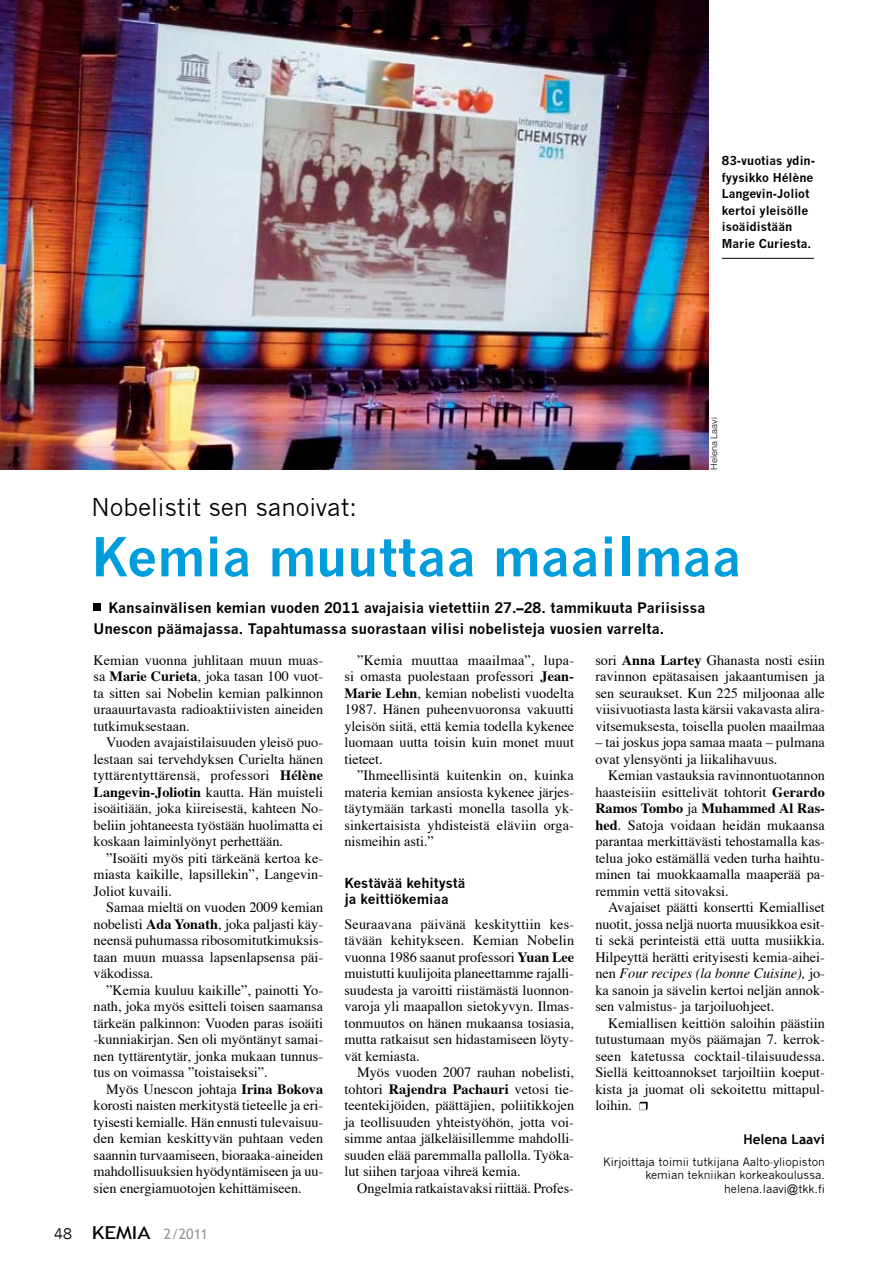
<style>
.page{position:relative;width:893px;height:1263px;background:#fff}
.page>*{position:absolute;margin:0;border:0;box-sizing:border-box;transform-origin:0 0}
.t1{font:700 52.5px "News Gothic";color:#009ddc}
.t2{font:24px "News Gothic";color:#000}
.t3{font:14.25px/16.5px "Times";color:#000;text-align:justify}
.t4{font:700 14.25px/21px "News Gothic";color:#000}
.t5{font:14.25px "Trebuchet MS";color:#939598}
.t6{font:700 13.5px/16.5px "News Gothic";color:#000}
.t7{font:700 13.5px "Trebuchet MS";color:#000}
.t8{font:700 12px/16.5px "News Gothic";color:#000}
.t9{font:11.25px/13.5px "News Gothic";color:#000;text-align:right}
.t10{font:300 9px "Helvetica";color:#000}
.s1{font-weight:700}
.s2{font-family:"News Gothic";color:#000}
.s3{font-size:17.85px;color:#000}
.s4{font-style:italic}
</style>
<div class="page">
<img style="left:0;top:0;width:709px;height:470px">
<svg style="left:639px;top:1102px;width:9px;height:8px"></svg>
<div style="left:94px;top:604px;width:7px;height:7px;background:#000"></div>
<hr style="left:722px;top:258px;width:92px;height:1px;background:#000">
<p class="t8" style="left:722px;top:152px;width:95px">83-vuotias ydin&shy;fyysikko Hélène<br>Langevin-Joliot kertoi yleisölle isoäidistään<br>Marie Curiesta.</p>
<p class="t10" style="left:708px;top:470px;width:54px;rotate:-90deg">Helena Laavi</p>
<h2 class="t2" style="left:91px;top:494px;width:267px">Nobelistit sen sanoivat:</h2>
<h1 class="t1" style="left:91px;top:525px;width:652px">Kemia muuttaa maailmaa</h1>
<p class="t4" style="left:94px;top:597px;width:613px;text-indent:15px">Kansainvälisen kemian vuoden 2011 avajaisia vietettiin 27.–28. tammikuuta Pariisissa<br>Unescon päämajassa. Tapahtumassa suorastaan vilisi nobelisteja vuosien varrelta.</p>
<p class="t3" style="left:94px;top:650px;width:231px">Kemian vuonna juhlitaan muun muas&shy;sa <span class="s1">Marie Curieta</span>, joka tasan 100 vuot&shy;ta sitten sai Nobelin kemian palkinnon uraauurtavasta radioaktiivisten aineiden tutkimuksestaan.</p>
<p class="t3" style="left:94px;top:733px;width:231px;text-indent:13px">Vuoden avajaistilaisuuden yleisö puo&shy;lestaan sai tervehdyksen Curielta hänen tyttärentyttärensä, professori <span class="s1">Hélène Langevin-Joliotin</span> kautta. Hän muisteli isoäitiään, joka kiireisestä, kahteen No&shy;beliin johtaneesta työstään huolimatta ei koskaan laiminlyönyt perhettään.</p>
<p class="t3" style="left:94px;top:848px;width:231px;text-indent:13px">”Isoäiti myös piti tärkeänä kertoa ke&shy;miasta kaikille, lapsillekin”, Langevin-Joliot kuvaili.</p>
<p class="t3" style="left:94px;top:898px;width:231px;text-indent:13px">Samaa mieltä on vuoden 2009 kemian nobelisti <span class="s1">Ada Yonath</span>, joka paljasti käy&shy;neensä puhumassa ribosomitutkimuksis&shy;taan muun muassa lapsenlapsensa päi&shy;väkodissa.</p>
<p class="t3" style="left:94px;top:980px;width:231px;text-indent:13px">”Kemia kuuluu kaikille”, painotti Yo&shy;nath, joka myös esitteli toisen saamansa tärkeän palkinnon: Vuoden paras isoäiti -kunniakirjan. Sen oli myöntänyt samai&shy;nen tyttärentytär, jonka mukaan tunnus&shy;tus on voimassa ”toistaiseksi”.</p>
<p class="t3" style="left:94px;top:1079px;width:231px;text-indent:13px">Myös Unescon johtaja <span class="s1">Irina Bokova </span>korosti naisten merkitystä tieteelle ja eri&shy;tyisesti kemialle. Hän ennusti tulevaisuu&shy;den kemian keskittyvän puhtaan veden saannin turvaamiseen, bioraaka-aineiden mahdollisuuksien hyödyntämiseen ja uu&shy;sien energiamuotojen kehittämiseen.</p>
<p class="t5" style="left:54px;top:1226px;width:155px"><span class="s2">48</span> <span class="s3">KEMIA</span> 2/2011</p>
<p class="t3" style="left:344px;top:650px;width:231px;text-indent:13px">”Kemia muuttaa maailmaa”, lupa&shy;si omasta puolestaan professori <span class="s1">Jean-Marie Lehn</span>, kemian nobelisti vuodelta 1987. Hänen puheenvuoronsa vakuutti yleisön siitä, että kemia todella kykenee luomaan uutta toisin kuin monet muut tieteet.</p>
<p class="t3" style="left:344px;top:766px;width:231px;text-indent:13px">”Ihmeellisintä kuitenkin on, kuinka materia kemian ansiosta kykenee järjes&shy;täytymään tarkasti monella tasolla yk&shy;sinkertaisista yhdisteistä eläviin orga&shy;nismeihin asti.”</p>
<p class="t6" style="left:344px;top:874px;width:122px">Kestävää kehitystä ja keittiökemiaa</p>
<p class="t3" style="left:344px;top:914px;width:231px">Seuraavana päivänä keskityttiin kes&shy;tävään kehitykseen. Kemian Nobelin vuonna 1986 saanut professori <span class="s1">Yuan Lee </span>muistutti kuulijoita planeettamme rajalli&shy;suudesta ja varoitti riistämästä luonnon&shy;varoja yli maapallon sietokyvyn. Ilmas&shy;tonmuutos on hänen mukaansa tosiasia, mutta ratkaisut sen hidastamiseen löyty&shy;vät kemiasta.</p>
<p class="t3" style="left:344px;top:1063px;width:231px;text-indent:13px">Myös vuoden 2007 rauhan nobelisti, tohtori <span class="s1">Rajendra Pachauri</span> vetosi tie&shy;teentekijöiden, päättäjien, poliitikkojen ja teollisuuden yhteistyöhön, jotta voi&shy;simme antaa jälkeläisillemme mahdolli&shy;suuden elää paremmalla pallolla. Työka&shy;lut siihen tarjoaa vihreä kemia.</p>
<p class="t3" style="left:357px;top:1178px;width:218px">Ongelmia ratkaistavaksi riittää. Profes-</p>
<p class="t3" style="left:595px;top:650px;width:231px">sori <span class="s1">Anna Lartey</span> Ghanasta nosti esiin ravinnon epätasaisen jakaantumisen ja sen seuraukset. Kun 225 miljoonaa alle viisivuotiasta lasta kärsii vakavasta alira&shy;vitsemuksesta, toisella puolen maailmaa</p>
<p class="t3" style="left:595px;top:733px;width:231px">– tai joskus jopa samaa maata – pulmana ovat ylensyönti ja liikalihavuus.</p>
<p class="t3" style="left:595px;top:766px;width:231px;text-indent:13px">Kemian vastauksia ravinnontuotannon haasteisiin esittelivät tohtorit <span class="s1">Gerardo Ramos Tombo</span> ja <span class="s1">Muhammed Al Ras&shy;hed</span>. Satoja voidaan heidän mukaansa parantaa merkittävästi tehostamalla kas&shy;telua joko estämällä veden turha haihtu&shy;minen tai muokkaamalla maaperää pa&shy;remmin vettä sitovaksi.</p>
<p class="t3" style="left:595px;top:898px;width:231px;text-indent:13px">Avajaiset päätti konsertti Kemialliset nuotit, jossa neljä nuorta muusikkoa esit&shy;ti sekä perinteistä että uutta musiikkia.<br>Hilpeyttä herätti erityisesti kemia-aihei&shy;nen <span class="s4">Four recipes (la bonne Cuisine),</span> jo&shy;ka sanoin ja sävelin kertoi neljän annok&shy;sen valmistus- ja tarjoiluohjeet.</p>
<p class="t3" style="left:595px;top:1013px;width:231px;text-indent:13px">Kemiallisen keittiön saloihin päästiin tutustumaan myös päämajan 7. kerrok&shy;seen katetussa cocktail-tilaisuudessa.<br>Siellä keittoannokset tarjoiltiin koeput&shy;kista ja juomat oli sekoitettu mittapul&shy;loihin.</p>
<p class="t7" style="left:744px;top:1130px;width:83px">Helena Laavi</p>
<p class="t9" style="left:603px;top:1155px;width:223px">Kirjoittaja toimii tutkijana Aalto-yliopiston kemian tekniikan korkeakoulussa. helena.laavi@tkk.fi</p>
</div>
